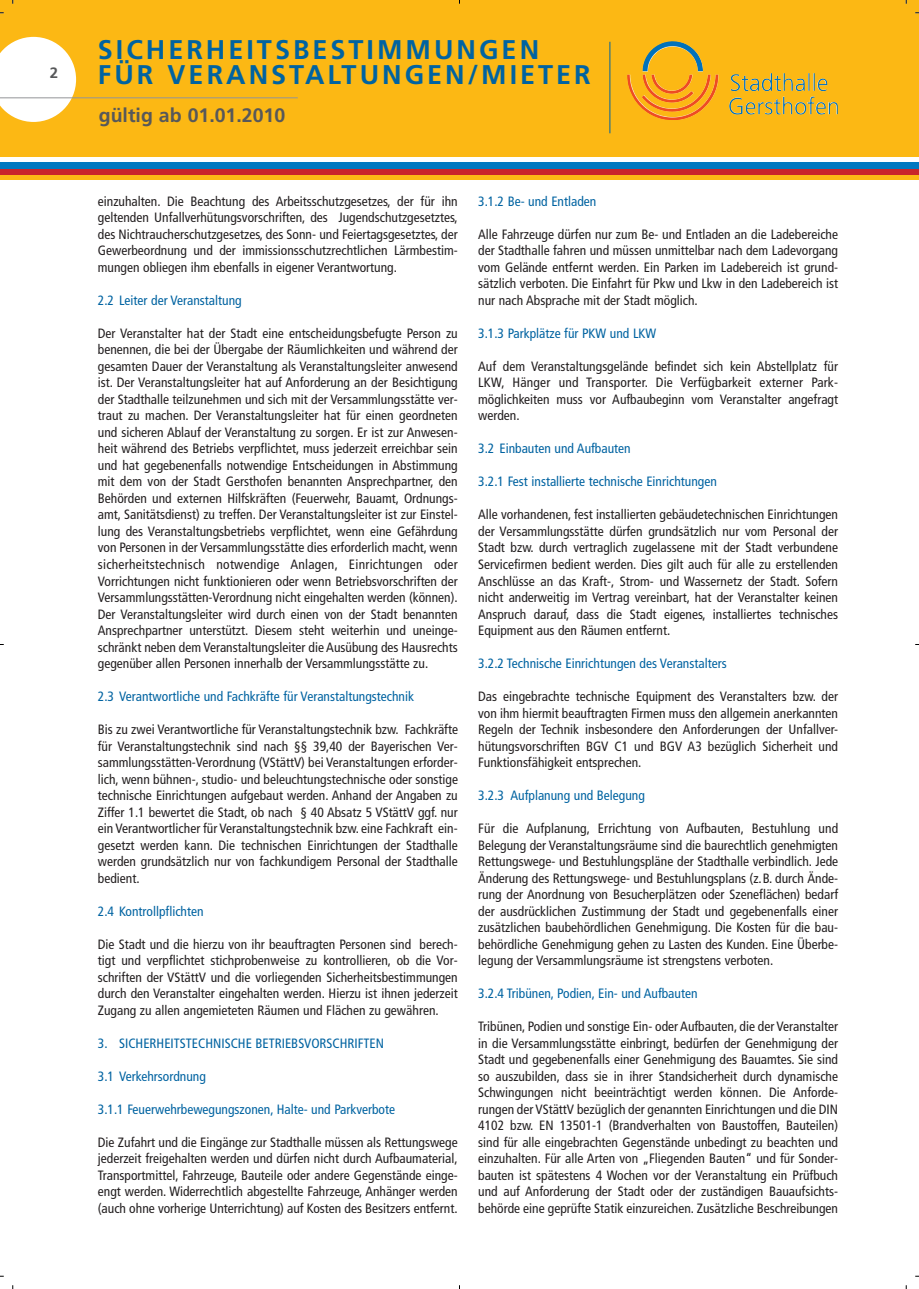
<style>
.page{position:relative;width:919px;height:1289px;background:#fff}
.page>*{position:absolute;margin:0;border:0;box-sizing:border-box;transform-origin:0 0}
.t1{font:700 27px "Frutiger";letter-spacing:.11em;color:#0063a1}
.t2{font:700 19.5px "Frutiger";color:#57585a}
.t3{font:700 15px "Frutiger";color:#57585a}
.t4{font:condensed 13.5px/16.5px "Frutiger";color:#231f20;text-align:justify}
.t5{font:condensed 13.5px "Frutiger";color:#0063a1}
</style>
<div class="page">
<div style="left:0;top:0;width:918px;height:156px;background:#fcb814"></div>
<div style="left:906px;top:162px;width:12px;height:6px;background:#0078c0"></div>
<div style="left:0;top:171px;width:918px;height:9px;background:#fcb814"></div>
<div style="left:0;top:169px;width:918px;height:6px;background:#c8242b"></div>
<div style="left:0;top:163px;width:918px;height:6px;background:#0078c0"></div>
<svg style="left:0;top:37px;width:76px;height:85px"></svg>
<hr style="left:0;top:97px;width:298px;height:1px;background:#939598">
<hr style="left:609px;top:42px;width:1px;height:91px;background:#0063a1">
<img style="left:642px;top:41px;width:61px;height:31px">
<h1 class="t1" style="left:98px;top:38px;width:443px">SICHERHEITSBESTIMMUNGEN</h1>
<p class="t3" style="left:50px;top:66px;width:10px">2</p>
<h1 class="t1" style="left:98px;top:64px;width:494px">FÜR VERANSTALTUNGEN/MIETER</h1>
<h2 class="t2" style="left:99px;top:107px;width:188px">gültig ab 01.01.2010</h2>
<p class="t4" style="left:98px;top:194px;width:361px">einzuhalten. Die Beach tung des Arbeitsschutzgesetzes, der für ihn geltenden Unfall verhütungs vor schrif ten, des Jugendschutzgesetztes, des Nicht raucher schutz geset zes, des Sonn- und Feiertagsgesetztes, der Gewer be ordnung und der immissionsschutzrechtlichen Lärmbe stim&shy;m ungen obliegen ihm eben falls in eigener Verantwortung.</p>
<p class="t5" style="left:98px;top:295px;width:145px">2.2 Leiter der Veranstaltung</p>
<p class="t4" style="left:98px;top:326px;width:361px">Der Veranstalter hat der Stadt eine entscheidungsbefugte Person zu benennen, die bei der Übergabe der Räum lichkeiten und während der gesamten Dauer der Veranstaltung als Veranstaltungsleiter anwe send ist. Der Veranstaltungsleiter hat auf Anforderung an der Besichtigung der Stadthalle teilzunehmen und sich mit der Ver sammlungsstätte ver&shy;traut zu machen. Der Ver an staltungsleiter hat für einen geordneten und sicheren Ablauf der Veranstaltung zu sorgen. Er ist zur Anwesen - heit während des Be triebs verpflichtet, muss jederzeit erreichbar sein und hat gegebenenfalls notwendige Ent scheidungen in Abstimmung mit dem von der Stadt Gersthofen benannten Ansprechpartner, den Behörden und externen Hilfskräften (Feuerwehr, Bauamt, Ordnungs - amt, Sanitäts dienst) zu treffen. Der Veranstaltungsleiter ist zur Einstel - lung des Veran staltungsbetriebs verpflich tet, wenn eine Gefährdung von Personen in der Versam mlungsstätte dies erforderlich macht, wenn sicherheitstechnisch notwendige Anlagen, Einrich tungen oder Vorrichtungen nicht funktionieren oder wenn Betriebsvorschriften der Versammlungs stätten-Verordnung nicht eingehalten werden (können).<br>Der Veranstaltungs leiter wird durch einen von der Stadt benannten Ansprechpartner unterstützt. Diesem steht weiterhin und uneinge&shy;schränkt neben dem Veran stal tungsleiter die Ausübung des Hausrechts gegenüber allen Personen innerhalb der Versamm lungs stätte zu.</p>
<p class="t5" style="left:98px;top:691px;width:318px">2.3 Verantwortliche und Fachkräfte für Veranstaltungstechnik</p>
<p class="t4" style="left:98px;top:722px;width:361px">Bis zu zwei Verantwortliche für Veranstaltungstechnik bzw. Fach kräfte für Veran stal tungstechnik sind nach §§ 39,40 der Bayerischen Ver - sammlungs stätten-Verordnung (VStättV) bei Veranstaltungen erforder&shy;lich, wenn bühnen-, studio- und beleuchtungstechnische oder sonstige technische Einrichtungen aufgebaut werden. Anhand der Angaben zu Ziffer 1.1 bewertet die Stadt, ob nach § 40 Absatz 5 VStättV ggf. nur ein Verantwortlicher für Veranstal tungs technik bzw. eine Fachkraft ein&shy;ge setzt werden kann. Die technischen Ein rich tungen der Stadthalle wer den grundsätzlich nur von fachkundigem Personal der Stadthalle bedient.</p>
<p class="t5" style="left:98px;top:905px;width:107px">2.4 Kontrollpflichten</p>
<p class="t4" style="left:98px;top:936px;width:361px">Die Stadt und die hierzu von ihr beauftragten Personen sind berech&shy;tigt und verpflichtet stichprobenweise zu kontrollieren, ob die Vor - schrif ten der VStättV und die vorliegenden Sicherheits bestim mungen durch den Veranstalter eingehalten werden. Hierzu ist ihnen jederzeit Zugang zu allen angemieteten Räumen und Flächen zu gewähren.</p>
<p class="t5" style="left:98px;top:1037px;width:288px">3. SICHERHEITSTECHNISCHE BETRIEBSVORSCHRIFTEN</p>
<p class="t5" style="left:98px;top:1070px;width:109px">3.1 Verkehrsordnung</p>
<p class="t5" style="left:98px;top:1103px;width:299px">3.1.1 Feuerwehrbewegungszonen, Halte- und Parkverbote</p>
<p class="t4" style="left:98px;top:1134px;width:361px">Die Zufahrt und die Eingänge zur Stadthalle müssen als Rettungs wege jederzeit freigehalten werden und dürfen nicht durch Aufbau mate rial, Transportmittel, Fahrzeuge, Bauteile oder andere Gegen stände einge&shy;engt werden. Wider recht lich abgestellte Fahrzeuge, Anhänger werden (auch ohne vorherige Unter richtung) auf Kosten des Besitzers entfernt.</p>
<p class="t5" style="left:478px;top:196px;width:120px">3.1.2 Be- und Entladen</p>
<p class="t4" style="left:478px;top:227px;width:361px">Alle Fahrzeuge dürfen nur zum Be- und Entladen an die Ladebereiche der Stadthalle fahren und müssen unmittel bar nach dem Lade vor gang vom Gelände entfernt werden. Ein Parken im Ladebereich ist grund&shy;sätzlich verboten. Die Einfahrt für Pkw und Lkw in den Ladebereich ist nur nach Absprache mit der Stadt möglich.</p>
<p class="t5" style="left:478px;top:328px;width:179px">3.1.3 Parkplätze für PKW und LKW</p>
<p class="t4" style="left:478px;top:359px;width:361px">Auf dem Veranstaltungsgelände befindet sich kein Abstellplatz für LKW, Hänger und Transporter. Die Verfügbarkeit externer Park - möglichkeiten muss vor Aufbaubeginn vom Veranstalter angefragt werden.</p>
<p class="t5" style="left:478px;top:443px;width:154px">3.2 Einbauten und Aufbauten</p>
<p class="t5" style="left:478px;top:476px;width:240px">3.2.1 Fest installierte technische Einrichtungen</p>
<p class="t4" style="left:478px;top:507px;width:361px">Alle vorhandenen, fest installierten gebäudetechnischen Einrichtun gen der Versam mlungs stätte dürfen grundsätzlich nur vom Personal der Stadt bzw. durch vertraglich zugelassene mit der Stadt verbundene Servicefirmen bedient werden. Dies gilt auch für alle zu erstellenden An schlüsse an das Kraft-, Strom- und Wassernetz der Stadt. Sofern nicht anderweitig im Vertrag vereinbart, hat der Veranstalter keinen An spruch darauf, dass die Stadt eigenes, installiertes technisches Equip ment aus den Räumen entfernt.</p>
<p class="t5" style="left:478px;top:658px;width:250px">3.2.2 Technische Einrichtungen des Veranstalters</p>
<p class="t4" style="left:478px;top:689px;width:361px">Das eingebrachte technische Equipment des Veranstalters bzw. der von ihm hiermit beauftragten Firmen muss den allgemein anerkannten Regeln der Technik insbesondere den Anforderungen der Unfall ver - hü tungs vor schriften BGV C1 und BGV A3 bezüglich Sicherheit und Funk tions fähigkeit entsprechen.</p>
<p class="t5" style="left:478px;top:790px;width:168px">3.2.3 Aufplanung und Belegung</p>
<p class="t4" style="left:478px;top:821px;width:361px">Für die Aufplanung, Errichtung von Aufbauten, Bestuhlung und Belegung der Veranstaltungsräume sind die baurechtlich genehmigten Rettungswege- und Bestuhlungspläne der Stadthalle verbindlich. Jede Änderung des Rettungswege- und Bestuhlungsplans (z.B. durch Ände&shy;rung der Anordnung von Be su cher plätzen oder Szeneflächen) bedarf der ausdrücklichen Zustim mung der Stadt und gegebenenfalls einer zusätzlichen baubehördlichen Genehmigung. Die Kosten für die bau&shy;behördliche Geneh migung gehen zu Lasten des Kunden. Eine Überbe&shy;legung der Versammlungsräume ist strengstens verboten.</p>
<p class="t5" style="left:478px;top:988px;width:221px">3.2.4 Tribünen, Podien, Ein- und Aufbauten</p>
<p class="t4" style="left:478px;top:1019px;width:361px">Tribünen, Podien und sons tige Ein- oder Aufbauten, die der Ver anstalter in die Versam mlungs stätte einbringt, bedürfen der Genehmigung der Stadt und gegebenenfalls einer Genehmigung des Bauamtes. Sie sind so auszubilden, dass sie in ihrer Standsicherheit durch dynamische Schwin gungen nicht beeinträchtigt werden können. Die Anforde - rungen der VStättV bezüglich der genannten Ein rich tungen und die DIN 4102 bzw. EN 13501-1 (Brandverhalten von Baustoffen, Bauteilen) sind für alle eingebrachten Gegenstände unbedingt zu beachten und einzuhalten. Für alle Arten von „Fliegenden Bauten“ und für Sonder - bauten ist spätestens 4 Wochen vor der Veranstaltung ein Prüfbuch und auf Anforderung der Stadt oder der zuständigen Bauaufsichts - behörde eine geprüfte Statik einzureichen. Zusätzliche Beschrei bun gen</p>
</div>
